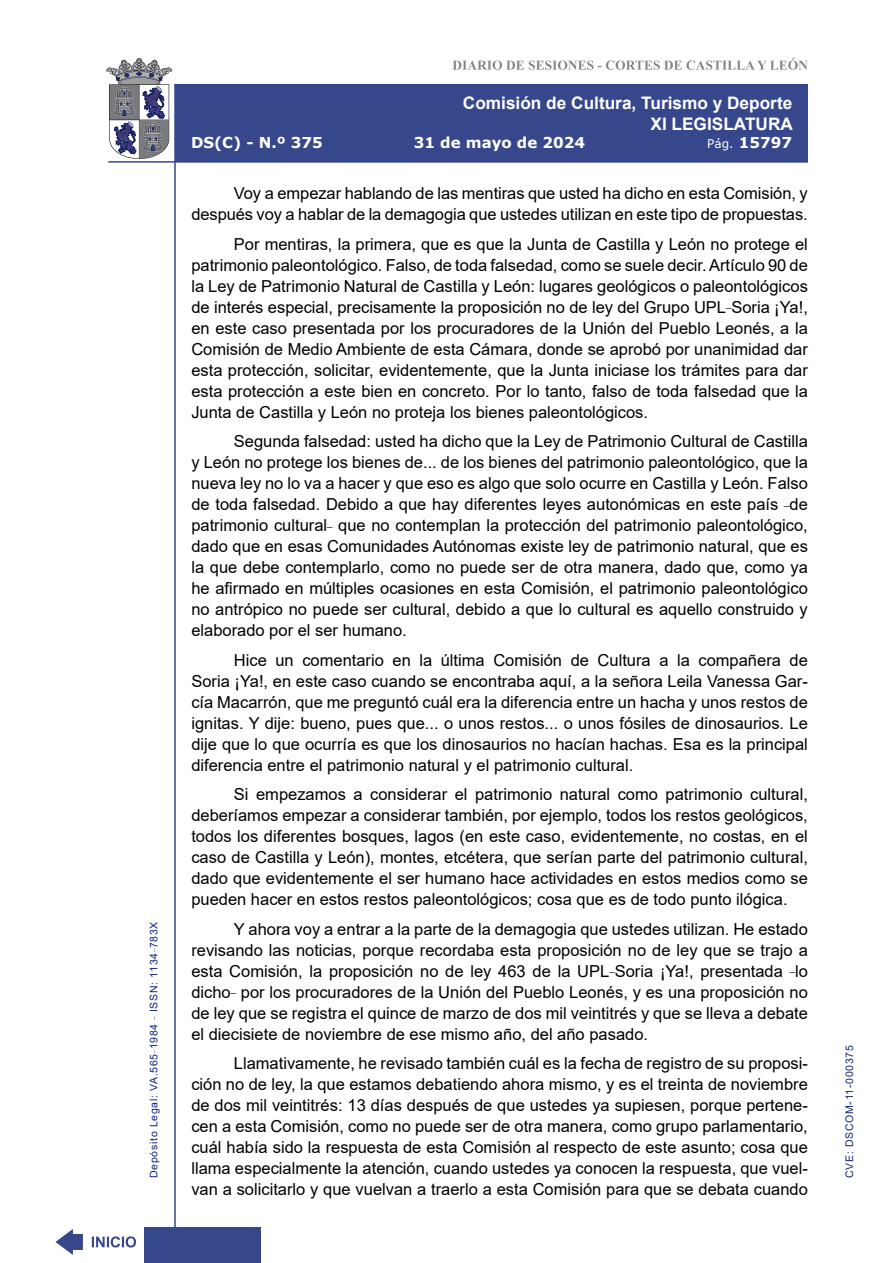
<style>
.page{position:relative;width:893px;height:1263px;background:#fff}
.page>*{position:absolute;margin:0;border:0;box-sizing:border-box;transform-origin:0 0}
.t1{font:700 17.25px/20.7px "Arial";color:#fff;text-align:right}
.t2{font:16.5px/21px "Arial";color:#000;text-align:justify}
.t3{font:700 15px "Verdana";color:#fff}
.t4{font:10.5px "Arial";letter-spacing:.065em;color:#122678}
.s1{font-weight:400;font-size:12px}
</style>
<div class="page">
<svg style="left:452px;top:58px;width:356px;height:12px"></svg>
<hr style="left:174px;top:84px;width:2px;height:1179px;background:#36478c">
<div style="left:144px;top:1227px;width:117px;height:36px;background:#36478c"></div>
<div style="left:175px;top:84px;width:633px;height:78px;background:#36478c"></div>
<hr style="left:108px;top:161px;width:700px;height:2px;background:#36478c">
<svg style="left:92px;top:1236px;width:44px;height:11px"></svg>
<svg style="left:55px;top:1229px;width:28px;height:26px"></svg>
<svg style="left:106px;top:58px;width:66px;height:101px"></svg>
<p class="t4" style="left:146px;top:1178px;width:258px;rotate:-90deg">Depósito Legal: VA.565<sup>_</sup>1984 <sup>_</sup> ISSN: 1134<sup>_</sup>783X</p>
<p class="t1" style="left:463px;top:93px;width:332px">Comisión de Cultura, Turismo y Deporte<br>XI LEGISLATURA</p>
<p class="t3" style="left:191px;top:132px;width:133px">DS(C) - N.º 375</p>
<p class="t3" style="left:414px;top:132px;width:173px">31 de mayo de 2024</p>
<p class="t3" style="left:707px;top:132px;width:86px"><span class="s1">Pág.</span> 15797</p>
<p class="t2" style="left:191px;top:183px;width:618px;text-align:right">Voy a empezar hablando de las mentiras que usted ha dicho en esta Comisión, y después voy a hablar de la demagogia que ustedes utilizan en este tipo de propuestas.</p>
<p class="t2" style="left:191px;top:233px;width:618px;text-indent:43px">Por mentiras, la primera, que es que la Junta de Castilla y León no protege el patrimonio paleontológico. Falso, de toda falsedad, como se suele decir. Artículo 90 de la Ley de Patrimonio Natural de Castilla y León: lugares geológicos o paleontológicos de interés especial, precisamente la proposición no de ley del Grupo UPL<sup>_</sup>Soria ¡Ya!, en este caso presentada por los procuradores de la Unión del Pueblo Leonés, a la Comisión de Medio Ambiente de esta Cámara, donde se aprobó por unanimidad dar esta protección, solicitar, evidentemente, que la Junta iniciase los trámites para dar esta protección a este bien en concreto. Por lo tanto, falso de toda falsedad que la Junta de Castilla y León no proteja los bienes paleontológicos.</p>
<p class="t2" style="left:191px;top:431px;width:618px;text-indent:43px">Segunda falsedad: usted ha dicho que la Ley de Patrimonio Cultural de Castilla y León no protege los bienes de... de los bienes del patrimonio paleontológico, que la nueva ley no lo va a hacer y que eso es algo que solo ocurre en Castilla y León. Falso de toda falsedad. Debido a que hay diferentes leyes autonómicas en este país <sup>_</sup>de patrimonio cultural<sup>_</sup> que no contemplan la protección del patrimonio paleontológico, dado que en esas Comunidades Autónomas existe ley de patrimonio natural, que es la que debe contemplarlo, como no puede ser de otra manera, dado que, como ya he afirmado en múltiples ocasiones en esta Comisión, el patrimonio paleontológico no antrópico no puede ser cultural, debido a que lo cultural es aquello construido y elaborado por el ser humano.</p>
<p class="t2" style="left:191px;top:649px;width:618px;text-indent:43px">Hice un comentario en la última Comisión de Cultura a la compañera de Soria ¡Ya!, en este caso cuando se encontraba aquí, a la señora Leila Vanessa Gar&shy;cía Macarrón, que me preguntó cuál era la diferencia entre un hacha y unos restos de ignitas. Y dije: bueno, pues que... o unos restos... o unos fósiles de dinosaurios. Le dije que lo que ocurría es que los dinosaurios no hacían hachas. Esa es la principal diferencia entre el patrimonio natural y el patrimonio cultural.</p>
<p class="t2" style="left:191px;top:784px;width:618px;text-indent:43px">Si empezamos a considerar el patrimonio natural como patrimonio cultural, deberíamos empezar a considerar también, por ejemplo, todos los restos geológicos, todos los diferentes bosques, lagos (en este caso, evidentemente, no costas, en el caso de Castilla y León), montes, etcétera, que serían parte del patrimonio cultural, dado que evidentemente el ser humano hace actividades en estos medios como se pueden hacer en estos restos paleontológicos; cosa que es de todo punto ilógica.</p>
<p class="t2" style="left:191px;top:918px;width:618px;text-indent:43px">Y ahora voy a entrar a la parte de la demagogia que ustedes utilizan. He estado revisando las noticias, porque recordaba esta proposición no de ley que se trajo a esta Comisión, la proposición no de ley 463 de la UPL<sup>_</sup>Soria ¡Ya!, presentada <sup>_</sup>lo dicho<sup>_</sup> por los procuradores de la Unión del Pueblo Leonés, y es una proposición no de ley que se registra el quince de marzo de dos mil veintitrés y que se lleva a debate el diecisiete de noviembre de ese mismo año, del año pasado.</p>
<p class="t2" style="left:191px;top:1053px;width:618px;text-indent:43px">Llamativamente, he revisado también cuál es la fecha de registro de su proposi&shy;ción no de ley, la que estamos debatiendo ahora mismo, y es el treinta de noviembre de dos mil veintitrés: 13 días después de que ustedes ya supiesen, porque pertene&shy;cen a esta Comisión, como no puede ser de otra manera, como grupo parlamentario, cuál había sido la respuesta de esta Comisión al respecto de este asunto; cosa que llama especialmente la atención, cuando ustedes ya conocen la respuesta, que vuel&shy;van a solicitarlo y que vuelvan a traerlo a esta Comisión para que se debata cuando</p>
<p class="t4" style="left:842px;top:1178px;width:134px;rotate:-90deg">CVE: DSCOM-11-000375</p>
</div>
